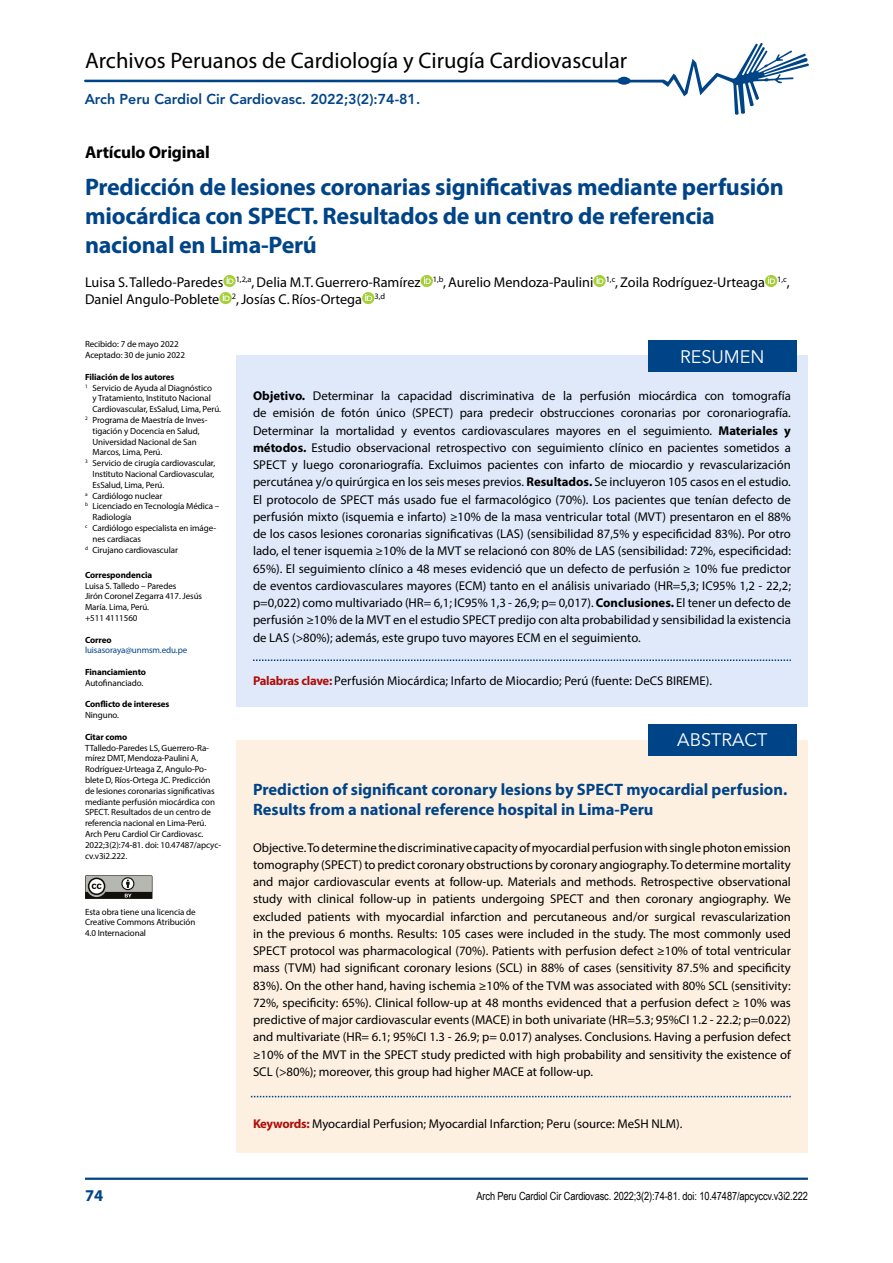
<style>
.page{position:relative;width:893px;height:1263px;background:#fff}
.page>*{position:absolute;margin:0;border:0;box-sizing:border-box;transform-origin:0 0}
.t1{font:700 24px/28.8px "Myriad Pro";letter-spacing:-.01em;color:#048}
.t2{font:22.5px "Myriad Pro";color:#000}
.t3{font:18px "Avenir LT Std";color:#fff}
.t4{font:700 17.25px "Myriad Pro";letter-spacing:-.01em;color:#000}
.t5{font:700 16.5px/19.8px "Myriad";color:#048}
.t6{font:700 16.5px "Myriad Pro";color:#048}
.t7{font:14.25px/17.1px "Myriad";color:#000}
.t8{font:800 14.25px "Avenir LT Std";color:#048}
.t9{font:12.75px/17.2px "Myriad Pro";color:#000;text-align:justify}
.t10{font:11.25px "Arial Narrow";letter-spacing:-.01em;color:#000}
.t11{font:9px/10.8px "Myriad Pro";letter-spacing:-.01em;color:#000}
.t12{font:700 9px "Myriad Pro";letter-spacing:-.01em;color:#000}
.t13{font:9px "Myriad Pro";letter-spacing:-.01em;color:#048}
.s1{font-weight:700}
.s2{font-weight:700;color:#ae0f0a}
</style>
<div class="page">
<svg style="left:84px;top:43px;width:725px;height:72px"></svg>
<hr style="left:85px;top:1177px;width:723px;height:3px;background:#048">
<div style="left:236px;top:356px;width:572px;height:351px;background:#dfe9fa"></div>
<div style="left:648px;top:341px;width:148px;height:31px;background:#048"></div>
<div style="left:236px;top:740px;width:572px;height:412px;background:#fdf0e1"></div>
<div style="left:648px;top:724px;width:149px;height:32px;background:#048"></div>
<svg style="left:253px;top:659px;width:538px;height:2px"></svg>
<svg style="left:251px;top:1096px;width:540px;height:1px"></svg>
<svg style="left:85px;top:875px;width:68px;height:24px;background:#81827d"></svg>
<svg style="left:420px;top:275px;width:13px;height:12px"></svg>
<svg style="left:593px;top:275px;width:13px;height:12px"></svg>
<svg style="left:765px;top:275px;width:12px;height:12px"></svg>
<svg style="left:219px;top:275px;width:17px;height:29px"></svg>
<svg style="left:362px;top:292px;width:13px;height:12px"></svg>
<h2 class="t2" style="left:85px;top:47px;width:544px">Archivos Peruanos de Cardiología y Cirugía Cardiovascular</h2>
<p class="t8" style="left:85px;top:91px;width:337px">Arch Peru Cardiol Cir Cardiovasc. 2022;3(2):74-81.</p>
<h3 class="t4" style="left:85px;top:141px;width:126px">Artículo Original</h3>
<h1 class="t1" style="left:85px;top:172px;width:700px">Predicción de lesiones coronarias significativas mediante perfusión miocárdica con SPECT. Resultados de un centro de referencia nacional en Lima-Perú</h1>
<p class="t7" style="left:85px;top:274px;width:706px">Luisa S. Talledo-Paredes <sup>1,2,a</sup>, Delia M.T. Guerrero-Ramírez <sup>1,b</sup>, Aurelio Mendoza-Paulini <sup>1,c</sup>, Zoila Rodríguez-Urteaga <sup>1,c</sup>,<br>Daniel Angulo-Poblete <sup>2</sup>, Josías C. Ríos-Ortega <sup>3,d</sup></p>
<p class="t11" style="left:85px;top:339px;width:102px">Recibido: 7 de mayo 2022<br>Aceptado: 30 de junio 2022</p>
<p class="t12" style="left:85px;top:371px;width:91px">Filiación de los autores</p>
<p class="t11" style="left:85px;top:382px;width:128px"><sup>1</sup> Servicio de Ayuda al Diagnóstico</p>
<p class="t11" style="left:93px;top:393px;width:120px">y Tratamiento, Instituto Nacional</p>
<p class="t11" style="left:93px;top:404px;width:130px">Cardiovascular, EsSalud, Lima, Perú.</p>
<p class="t11" style="left:85px;top:414px;width:124px"><sup>2</sup> Programa de Maestría de Inves-</p>
<p class="t11" style="left:93px;top:425px;width:109px">tigación y Docencia en Salud,</p>
<p class="t11" style="left:93px;top:436px;width:106px">Universidad Nacional de San</p>
<p class="t11" style="left:93px;top:447px;width:71px">Marcos, Lima, Perú.</p>
<p class="t11" style="left:85px;top:458px;width:132px"><sup>3</sup> Servicio de cirugía cardiovascular,</p>
<p class="t11" style="left:93px;top:468px;width:123px">Instituto Nacional Cardiovascular,</p>
<p class="t11" style="left:93px;top:479px;width:73px">EsSalud, Lima, Perú.</p>
<p class="t11" style="left:85px;top:490px;width:79px"><sup>a</sup> Cardiólogo nuclear</p>
<p class="t11" style="left:85px;top:501px;width:136px"><sup>b</sup> Licenciado en Tecnología Médica –</p>
<p class="t11" style="left:93px;top:512px;width:41px">Radiología</p>
<p class="t11" style="left:85px;top:522px;width:133px"><sup>c</sup> Cardiólogo especialista en imáge-</p>
<p class="t11" style="left:93px;top:533px;width:50px">nes cardiacas</p>
<p class="t11" style="left:85px;top:544px;width:94px"><sup>d</sup> Cirujano cardiovascular</p>
<p class="t12" style="left:85px;top:569px;width:69px">Correspondencia</p>
<p class="t11" style="left:85px;top:580px;width:119px">Luisa S. Talledo – Paredes<br>Jirón Coronel Zegarra 417. Jesús<br>María. Lima, Perú.<br>+511 4111560</p>
<p class="t12" style="left:85px;top:634px;width:28px">Correo</p>
<p class="t13" style="left:85px;top:645px;width:104px">luisasoraya@unmsm.edu.pe</p>
<p class="t12" style="left:85px;top:666px;width:63px">Financiamiento</p>
<p class="t11" style="left:85px;top:677px;width:60px">Autofinanciado.</p>
<p class="t12" style="left:85px;top:698px;width:86px">Conflicto de intereses</p>
<p class="t11" style="left:85px;top:710px;width:36px">Ninguno.</p>
<p class="t12" style="left:85px;top:731px;width:44px">Citar como</p>
<p class="t11" style="left:85px;top:742px;width:138px">TTalledo-Paredes LS, Guerrero-Ra&shy;mírez DMT, Mendoza-Paulini A, Rodríguez-Urteaga Z, Angulo-Po&shy;blete D, Ríos-Ortega JC. Predicción de lesiones coronarias significativas mediante perfusión miocárdica con SPECT. Resultados de un centro de referencia nacional en Lima-Perú.<br>Arch Peru Cardiol Cir Cardiovasc.<br>2022;3(2):74-81. doi: 10.47487/apcyc&shy;cv.v3i2.222.</p>
<p class="t11" style="left:85px;top:906px;width:112px;text-align:justify">Esta obra tiene una licencia de Creative Commons Atribución 4.0 Internacional</p>
<h3 class="t3" style="left:680px;top:346px;width:86px">RESUMEN</h3>
<p class="t9" style="left:253px;top:387px;width:539px"><span class="s1">Objetivo.</span> Determinar la capacidad discriminativa de la perfusión miocárdica con tomografía de emisión de fotón único (SPECT) para predecir obstrucciones coronarias por coronariografía.<br>Determinar la mortalidad y eventos cardiovasculares mayores en el seguimiento. <span class="s1">Materiales y métodos.</span> Estudio observacional retrospectivo con seguimiento clínico en pacientes sometidos a SPECT y luego coronariografía. Excluimos pacientes con infarto de miocardio y revascularización percutánea y/o quirúrgica en los seis meses previos. <span class="s1">Resultados.</span> Se incluyeron 105 casos en el estudio.<br>El protocolo de SPECT más usado fue el farmacológico (70%). Los pacientes que tenían defecto de perfusión mixto (isquemia e infarto) ≥10% de la masa ventricular total (MVT) presentaron en el 88% de los casos lesiones coronarias significativas (LAS) (sensibilidad 87,5% y especificidad 83%). Por otro lado, el tener isquemia ≥10% de la MVT se relacionó con 80% de LAS (sensibilidad: 72%, especificidad:<br>65%). El seguimiento clínico a 48 meses evidenció que un defecto de perfusión ≥ 10% fue predictor de eventos cardiovasculares mayores (ECM) tanto en el análisis univariado (HR=5,3; IC95% 1,2 - 22,2; p=0,022) como multivariado (HR= 6,1; IC95% 1,3 - 26,9; p= 0,017). <span class="s1">Conclusiones.</span> El tener un defecto de perfusión ≥10% de la MVT en el estudio SPECT predijo con alta probabilidad y sensibilidad la existencia de LAS (&gt;80%); además, este grupo tuvo mayores ECM en el seguimiento.</p>
<p class="t9" style="left:253px;top:671px;width:460px"><span class="s2">Palabras clave:</span> Perfusión Miocárdica; Infarto de Miocardio; Perú (fuente: DeCS BIREME).</p>
<h3 class="t3" style="left:677px;top:730px;width:92px">ABSTRACT</h3>
<p class="t5" style="left:253px;top:780px;width:536px">Prediction of significant coronary lesions by SPECT myocardial perfusion.<br>Results from a national reference hospital in Lima-Peru</p>
<p class="t9" style="left:253px;top:838px;width:539px">Objective. To determine the discriminative capacity of myocardial perfusion with single photon emission tomography (SPECT) to predict coronary obstructions by coronary angiography. To determine mortality and major cardiovascular events at follow-up. Materials and methods. Retrospective observational study with clinical follow-up in patients undergoing SPECT and then coronary angiography. We excluded patients with myocardial infarction and percutaneous and/or surgical revascularization in the previous 6 months. Results: 105 cases were included in the study. The most commonly used SPECT protocol was pharmacological (70%). Patients with perfusion defect ≥10% of total ventricular mass (TVM) had significant coronary lesions (SCL) in 88% of cases (sensitivity 87.5% and specificity 83%). On the other hand, having ischemia ≥10% of the TVM was associated with 80% SCL (sensitivity:<br>72%, specificity: 65%). Clinical follow-up at 48 months evidenced that a perfusion defect ≥ 10% was predictive of major cardiovascular events (MACE) in both univariate (HR=5.3; 95%CI 1.2 - 22.2; p=0.022) and multivariate (HR= 6.1; 95%CI 1.3 - 26.9; p= 0.017) analyses. Conclusions. Having a perfusion defect ≥10% of the MVT in the SPECT study predicted with high probability and sensitivity the existence of SCL (&gt;80%); moreover, this group had higher MACE at follow-up.</p>
<p class="t9" style="left:253px;top:1114px;width:431px"><span class="s2">Keywords:</span> Myocardial Perfusion; Myocardial Infarction; Peru (source: MeSH NLM).</p>
<p class="t6" style="left:85px;top:1184px;width:20px">74</p>
<p class="t10" style="left:477px;top:1188px;width:333px">Arch Peru Cardiol Cir Cardiovasc. 2022;3(2):74-81. doi: 10.47487/apcyccv.v3i2.222</p>
</div>
